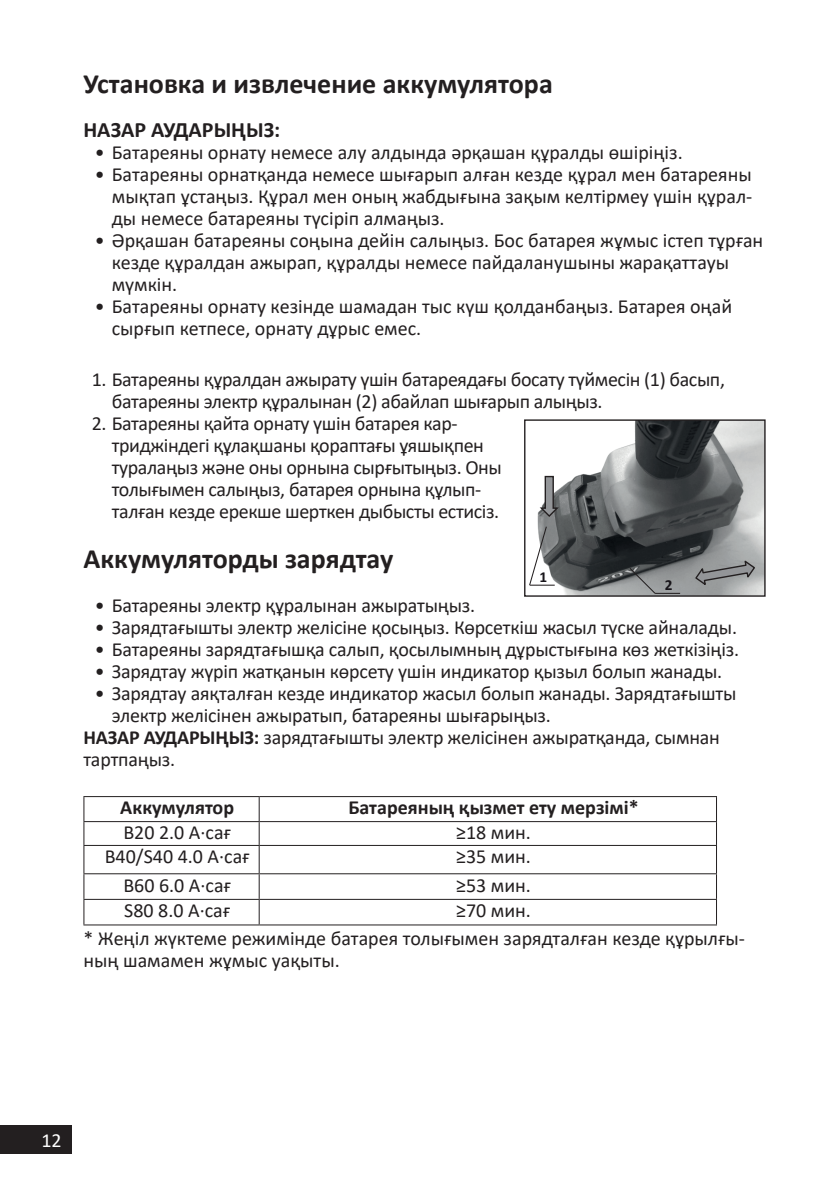
<style>
.page{position:relative;width:840px;height:1191px;background:#fff}
.page>*{position:absolute;margin:0;border:0;box-sizing:border-box;transform-origin:0 0}
.t1{font:700 28px "Calibri";color:#231f20}
.t2{font:700 22px "Calibri";color:#231f20}
.t3{font:20px/22px "Calibri";letter-spacing:-.01em;color:#231f20}
.t4{font:700 20px "Calibri";color:#231f20}
.t5{font:20px "Calibri";color:#fff}
.t6{font:700 15.4px "Calibri";color:#18151a}
.s1{font-weight:700}
</style>
<div class="page">
<div style="left:0;top:1125px;width:72px;height:29px;background:#231f20"></div>
<hr style="left:83px;top:796px;width:176px;height:1px;background:#231f20">
<hr style="left:259px;top:796px;width:457px;height:1px;background:#231f20">
<hr style="left:83px;top:821px;width:176px;height:1px;background:#231f20">
<hr style="left:259px;top:821px;width:457px;height:1px;background:#231f20">
<hr style="left:83px;top:845px;width:176px;height:1px;background:#231f20">
<hr style="left:259px;top:845px;width:457px;height:1px;background:#231f20">
<hr style="left:83px;top:873px;width:176px;height:1px;background:#231f20">
<hr style="left:259px;top:873px;width:457px;height:1px;background:#231f20">
<hr style="left:83px;top:899px;width:176px;height:1px;background:#231f20">
<svg style="left:83px;top:797px;width:1px;height:127px"></svg>
<hr style="left:259px;top:899px;width:457px;height:1px;background:#231f20">
<svg style="left:258px;top:797px;width:1px;height:127px"></svg>
<hr style="left:83px;top:924px;width:176px;height:1px;background:#231f20">
<hr style="left:259px;top:924px;width:457px;height:1px;background:#231f20">
<img style="left:525px;top:421px;width:238px;height:174px">
<div style="left:523px;top:419px;width:242px;height:178px;border:1px solid #231f20"></div>
<svg style="left:693px;top:558px;width:62px;height:29px;background:#8e9091"></svg>
<svg style="left:528px;top:525px;width:26px;height:61px"></svg>
<svg style="left:539px;top:475px;width:21px;height:43px"></svg>
<svg style="left:628px;top:567px;width:51px;height:28px"></svg>
<h1 class="t1" style="left:83px;top:64px;width:470px">Установка и извлечение аккумулятора</h1>
<p class="t2" style="left:83px;top:114px;width:198px">НАЗАР АУДАРЫҢЫЗ:</p>
<p class="t3" style="left:95px;top:141px;width:589px">• Батареяны орнату немесе алу алдында әрқашан құралды өшіріңіз.</p>
<p class="t3" style="left:112px;top:163px;width:641px;text-align:justify;text-indent:-17px">• Батареяны орнатқанда немесе шығарып алған кезде құрал мен батареяны мықтап ұстаңыз. Құрал мен оның жабдығына зақым келтірмеу үшін құрал&shy;ды немесе батареяны түсіріп алмаңыз.</p>
<p class="t3" style="left:112px;top:229px;width:652px;text-indent:-17px">• Әрқашан батареяны соңына дейін салыңыз. Бос батарея жұмыс істеп тұрған кезде құралдан ажырап, құралды немесе пайдаланушыны жарақаттауы мүмкін.</p>
<p class="t3" style="left:112px;top:295px;width:621px;text-indent:-17px">• Батареяны орнату кезінде шамадан тыс күш қолданбаңыз. Батарея оңай сырғып кетпесе, орнату дұрыс емес.</p>
<p class="t3" style="left:112px;top:368px;width:614px;text-indent:-20px">1. Батареяны құралдан ажырату үшін батареядағы босату түймесін (1) басып, батареяны электр құралынан (2) абайлап шығарып алыңыз.</p>
<p class="t3" style="left:112px;top:412px;width:391px;text-indent:-20px">2. Батареяны қайта орнату үшін батарея кар&shy;триджіндегі құлақшаны қораптағы ұяшықпен туралаңыз және оны орнына сырғытыңыз. Оны толығымен салыңыз, батарея орнына құлып&shy;талған кезде ерекше шерткен дыбысты естисіз.</p>
<h1 class="t1" style="left:83px;top:539px;width:311px">Аккумуляторды зарядтау</h1>
<p class="t3" style="left:95px;top:594px;width:382px">• Батареяны электр құралынан ажыратыңыз.</p>
<p class="t3" style="left:95px;top:616px;width:643px">• Зарядтағышты электр желісіне қосыңыз. Көрсеткіш жасыл түске айналады.</p>
<p class="t3" style="left:95px;top:638px;width:645px">• Батареяны зарядтағышқа салып, қосылымның дұрыстығына көз жеткізіңіз.</p>
<p class="t3" style="left:95px;top:660px;width:628px">• Зарядтау жүріп жатқанын көрсету үшін индикатор қызыл болып жанады.</p>
<p class="t3" style="left:95px;top:682px;width:642px">• Зарядтау аяқталған кезде индикатор жасыл болып жанады. Зарядтағышты</p>
<p class="t3" style="left:112px;top:704px;width:440px">электр желісінен ажыратып, батареяны шығарыңыз.</p>
<p class="t3" style="left:83px;top:726px;width:637px"><span class="s1">НАЗАР АУДАРЫҢЫЗ:</span> зарядтағышты электр желісінен ажыратқанда, сымнан</p>
<p class="t3" style="left:83px;top:748px;width:93px">тартпаңыз.</p>
<p class="t4" style="left:120px;top:793px;width:115px">Аккумулятор</p>
<p class="t4" style="left:348px;top:793px;width:292px">Батареяның қызмет ету мерзімі*</p>
<p class="t3" style="left:123px;top:821px;width:109px">В20 2.0 А·сағ</p>
<p class="t3" style="left:456px;top:821px;width:76px">≥18 мин.</p>
<p class="t3" style="left:105px;top:845px;width:146px">В40/S40 4.0 А·сағ</p>
<p class="t3" style="left:456px;top:845px;width:76px">≥35 мин.</p>
<p class="t3" style="left:123px;top:873px;width:109px">В60 6.0 А·сағ</p>
<p class="t3" style="left:456px;top:873px;width:76px">≥53 мин.</p>
<p class="t3" style="left:124px;top:899px;width:107px">S80 8.0 А·сағ</p>
<p class="t6" style="left:539px;top:566px;width:9px">1</p>
<p class="t6" style="left:664px;top:574px;width:9px">2</p>
<p class="t3" style="left:83px;top:896px;width:662px;line-height:28px;text-indent:372px">≥70 мин.<br>* Жеңіл жүктеме режимінде батарея толығымен зарядталған кезде құрылғы-</p>
<p class="t3" style="left:83px;top:949px;width:258px">ның шамамен жұмыс уақыты.</p>
<p class="t5" style="left:41px;top:1127px;width:22px">12</p>
</div>
